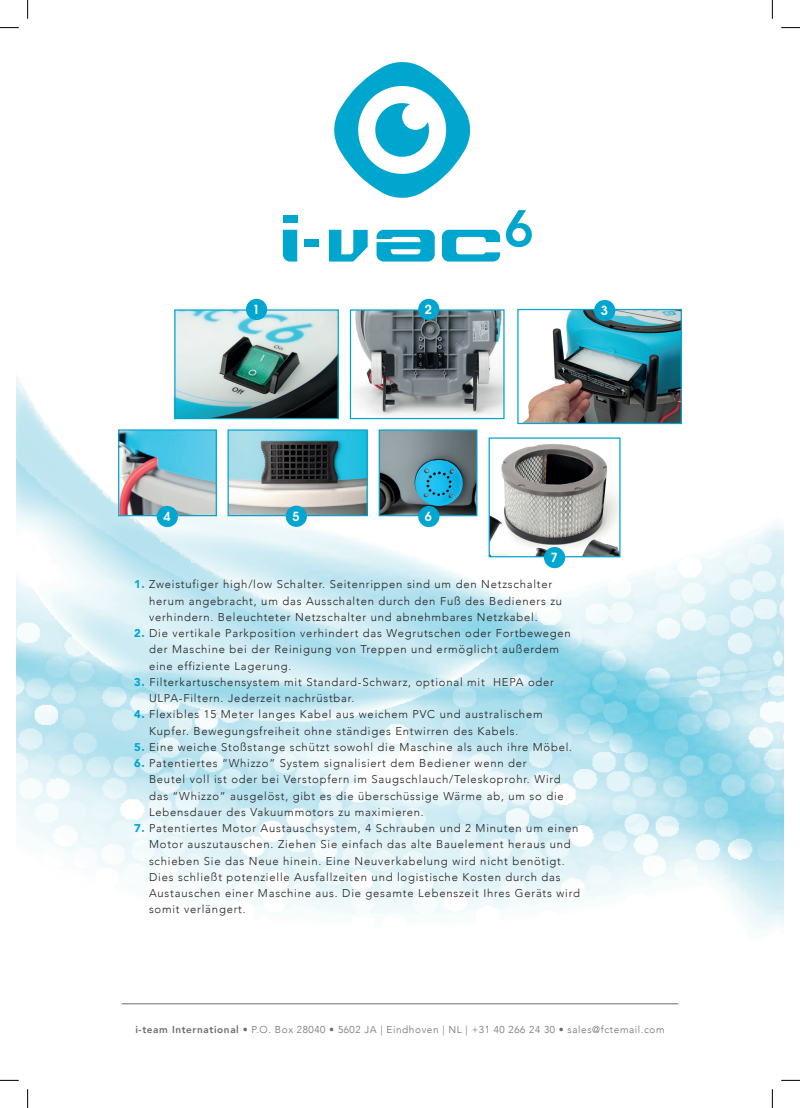
<style>
.page{position:relative;width:800px;height:1108px;background:#fff}
.page>*{position:absolute;margin:0;border:0;box-sizing:border-box;transform-origin:0 0}
.t1{font:600 12.5px "Avant Garde";color:#fff}
.t2{font:300 11.25px/16.2px "Avenir";letter-spacing:.07em;color:#231f20}
.t3{font:300 10px "Avenir";letter-spacing:.06em;color:#6c6d70}
.s1{font-weight:900;color:#00a6cf}
.s2{font-weight:800}
</style>
<div class="page">
<img style="left:17px;top:17px;width:765px;height:1074px">
<img style="left:352px;top:311px;width:150px;height:106px">
<div style="left:350px;top:309px;width:154px;height:110px;border:1px solid #00a6cf"></div>
<img style="left:519px;top:311px;width:160px;height:111px">
<div style="left:517px;top:309px;width:164px;height:115px;border:1px solid #00a6cf"></div>
<img style="left:229px;top:431px;width:136px;height:83px">
<div style="left:227px;top:429px;width:140px;height:87px;border:1px solid #00a6cf"></div>
<img style="left:120px;top:431px;width:95px;height:83px">
<div style="left:118px;top:429px;width:99px;height:87px;border:1px solid #00a6cf"></div>
<img style="left:380px;top:431px;width:95px;height:83px">
<div style="left:378px;top:429px;width:99px;height:87px;border:1px solid #00a6cf"></div>
<img style="left:490px;top:439px;width:128px;height:116px">
<div style="left:488px;top:437px;width:132px;height:120px;border:1px solid #00a6cf"></div>
<img style="left:176px;top:311px;width:161px;height:106px">
<div style="left:174px;top:309px;width:165px;height:110px;border:1px solid #00a6cf"></div>
<div style="left:246px;top:299px;width:21px;height:21px;background:#00a6cf;border-radius:50%"></div>
<div style="left:594px;top:300px;width:21px;height:21px;background:#00a6cf;border-radius:50%"></div>
<div style="left:157px;top:506px;width:21px;height:21px;background:#00a6cf;border-radius:50%"></div>
<div style="left:418px;top:506px;width:21px;height:21px;background:#00a6cf;border-radius:50%"></div>
<div style="left:544px;top:547px;width:21px;height:21px;background:#00a6cf;border-radius:50%"></div>
<div style="left:285px;top:505px;width:22px;height:22px;background:#00a6cf;border-radius:50%"></div>
<div style="left:418px;top:299px;width:21px;height:21px;background:#00a6cf;border-radius:50%"></div>
<hr style="left:122px;top:1003px;width:556px;height:1px;background:#6c6d70">
<div style="left:283px;top:215px;width:14px;height:7px;background:#00a6ce"></div>
<svg style="left:283px;top:230px;width:14px;height:31px"></svg>
<div style="left:304px;top:239px;width:15px;height:7px;background:#00a6ce"></div>
<svg style="left:442px;top:230px;width:58px;height:31px"></svg>
<svg style="left:376px;top:230px;width:58px;height:31px"></svg>
<svg style="left:329px;top:230px;width:38px;height:31px"></svg>
<svg style="left:506px;top:210px;width:25px;height:37px"></svg>
<svg style="left:334px;top:62px;width:136px;height:136px"></svg>
<svg style="left:0;top:27px;width:19px;height:1px"></svg>
<svg style="left:781px;top:27px;width:18px;height:1px"></svg>
<svg style="left:0;top:1079px;width:19px;height:2px"></svg>
<svg style="left:781px;top:1079px;width:18px;height:2px"></svg>
<svg style="left:27px;top:0;width:1px;height:19px"></svg>
<svg style="left:27px;top:1089px;width:1px;height:19px"></svg>
<svg style="left:771px;top:0;width:1px;height:19px"></svg>
<svg style="left:771px;top:1089px;width:1px;height:19px"></svg>
<p class="t1" style="left:425px;top:301px;width:9px">2</p>
<p class="t1" style="left:252px;top:301px;width:9px">1</p>
<p class="t1" style="left:600px;top:302px;width:9px">3</p>
<p class="t1" style="left:292px;top:508px;width:9px">5</p>
<p class="t1" style="left:163px;top:508px;width:9px">4</p>
<p class="t1" style="left:425px;top:508px;width:9px">6</p>
<p class="t1" style="left:550px;top:549px;width:9px">7</p>
<p class="t2" style="left:149px;top:576px;width:414px;text-indent:-15px"><span class="s1">1.</span> Zweistufiger high/low Schalter. Seitenrippen sind um den Netzschalter herum angebracht, um das Ausschalten durch den Fuß des Bedieners zu verhindern. Beleuchteter Netzschalter und abnehmbares Netzkabel.</p>
<p class="t2" style="left:149px;top:625px;width:423px;text-indent:-15px"><span class="s1">2.</span> Die vertikale Parkposition verhindert das Wegrutschen oder Fortbewegen der Maschine bei der Reinigung von Treppen und ermöglicht außerdem eine effiziente Lagerung.</p>
<p class="t2" style="left:149px;top:674px;width:406px;text-indent:-15px"><span class="s1">3.</span> Filterkartuschensystem mit Standard-Schwarz, optional mit HEPA oder<br>ULPA-Filtern. Jederzeit nachrüstbar.</p>
<p class="t2" style="left:149px;top:706px;width:395px;text-indent:-15px"><span class="s1">4.</span> Flexibles 15 Meter langes Kabel aus weichem PVC und australischem<br>Kupfer. Bewegungsfreiheit ohne ständiges Entwirren des Kabels.</p>
<p class="t2" style="left:134px;top:739px;width:439px"><span class="s1">5.</span> Eine weiche Stoßstange schützt sowohl die Maschine als auch ihre Möbel.</p>
<p class="t2" style="left:149px;top:755px;width:416px;text-indent:-15px"><span class="s1">6.</span> Patentiertes “Whizzo” System signalisiert dem Bediener wenn der Beutel voll ist oder bei Verstopfern im Saugschlauch/Teleskoprohr. Wird das “Whizzo” ausgelöst, gibt es die überschüssige Wärme ab, um so die Lebensdauer des Vakuummotors zu maximieren.</p>
<p class="t2" style="left:149px;top:820px;width:432px;text-indent:-15px"><span class="s1">7.</span> Patentiertes Motor Austauschsystem, 4 Schrauben und 2 Minuten um einen Motor auszutauschen. Ziehen Sie einfach das alte Bauelement heraus und schieben Sie das Neue hinein. Eine Neuverkabelung wird nicht benötigt.<br>Dies schließt potenzielle Ausfallzeiten und logistische Kosten durch das Austauschen einer Maschine aus. Die gesamte Lebenszeit Ihres Geräts wird somit verlängert.</p>
<p class="t3" style="left:135px;top:1023px;width:530px"><span class="s2">i-team International</span> • P.O. Box 28040 • 5602 JA | Eindhoven | NL | +31 40 266 24 30 • sales@fctemail.com</p>
</div>
